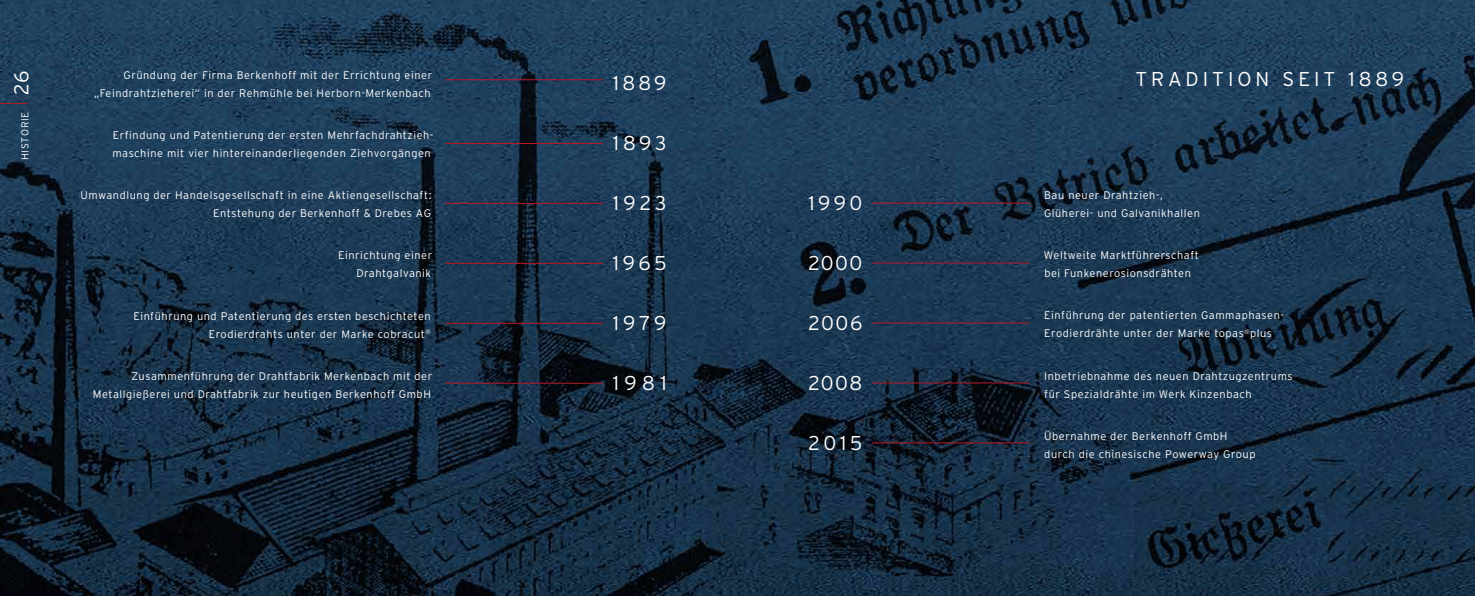
<style>
.page{position:relative;width:1475px;height:596px;background:#fff}
.page>*{position:absolute;margin:0;border:0;box-sizing:border-box;transform-origin:0 0}
.t1{font:300 20px "Interstate";letter-spacing:.19em;color:#fff}
.t2{font:300 11px/18px "Interstate";letter-spacing:.05em;color:#fff}
.t3{font:300 10px "Interstate";letter-spacing:.08em;color:#fff}
.s1{font-size:20px}
</style>
<div class="page">
<img style="left:0;top:0;width:1474px;height:595px">
<hr style="left:445px;top:79px;width:157px;height:1px;background:#b71828">
<hr style="left:445px;top:143px;width:157px;height:1px;background:#b71828">
<hr style="left:445px;top:203px;width:157px;height:1px;background:#b71828">
<hr style="left:872px;top:202px;width:157px;height:1px;background:#b71828">
<hr style="left:445px;top:263px;width:157px;height:1px;background:#b71828">
<hr style="left:872px;top:262px;width:157px;height:1px;background:#b71828">
<hr style="left:445px;top:322px;width:157px;height:1px;background:#b71828">
<hr style="left:872px;top:322px;width:157px;height:1px;background:#b71828">
<hr style="left:445px;top:382px;width:157px;height:1px;background:#b71828">
<hr style="left:872px;top:382px;width:157px;height:1px;background:#b71828">
<hr style="left:872px;top:442px;width:157px;height:1px;background:#b71828">
<svg style="left:0;top:103px;width:28px;height:1px"></svg>
<p class="t3" style="left:19px;top:160px;width:91px;rotate:-90deg">HISTORIE <span class="s1">26</span></p>
<p class="t2" style="left:94px;top:66px;width:339px;text-align:right">Gründung der Firma Berkenhoff mit der Errichtung einer „Feindrahtzieherei“ in der Rehmühle bei Herborn-Merkenbach</p>
<p class="t2" style="left:112px;top:126px;width:321px">Erfindung und Patentierung der ersten Mehrfachdrahtzieh&shy;maschine mit vier hintereinanderliegenden Ziehvorgängen</p>
<p class="t2" style="left:81px;top:186px;width:352px;text-align:right">Umwandlung der Handelsgesellschaft in eine Aktiengesellschaft:<br>Entstehung der Berkenhoff &amp; Drebes AG</p>
<p class="t2" style="left:1043px;top:186px;width:157px">Bau neuer Drahtzieh-,<br>Glüherei- und Galvanikhallen</p>
<p class="t2" style="left:338px;top:246px;width:95px;text-align:right">Einrichtung einer<br>Drahtgalvanik</p>
<p class="t2" style="left:1043px;top:246px;width:156px">Weltweite Marktführerschaft bei Funkenerosionsdrähten</p>
<p class="t2" style="left:133px;top:306px;width:299px;text-align:right">Einführung und Patentierung des ersten beschichteten<br>Erodierdrahts unter der Marke cobracut<sup>®</sup></p>
<p class="t2" style="left:1044px;top:306px;width:241px">Einführung der patentierten Gammaphasen-<br>Erodierdrähte unter der Marke topas<sup>®</sup>plus</p>
<p class="t2" style="left:93px;top:366px;width:340px;text-align:right">Zusammenführung der Drahtfabrik Merkenbach mit der<br>Metallgießerei und Drahtfabrik zur heutigen Berkenhoff GmbH</p>
<p class="t2" style="left:1044px;top:366px;width:250px">Inbetriebnahme des neuen Drahtzugzentrums für Spezialdrähte im Werk Kinzenbach</p>
<p class="t2" style="left:1044px;top:426px;width:213px">Übernahme der Berkenhoff GmbH durch die chinesische Powerway Group</p>
<h1 class="t1" style="left:1135px;top:66px;width:270px">TRADITION SEIT 1889</h1>
<h1 class="t1" style="left:612px;top:71px;width:55px">1889</h1>
<h1 class="t1" style="left:612px;top:131px;width:55px">1893</h1>
<h1 class="t1" style="left:612px;top:191px;width:55px">1923</h1>
<h1 class="t1" style="left:808px;top:191px;width:55px">1990</h1>
<h1 class="t1" style="left:612px;top:251px;width:55px">1965</h1>
<h1 class="t1" style="left:808px;top:251px;width:55px">2000</h1>
<h1 class="t1" style="left:612px;top:311px;width:55px">1979</h1>
<h1 class="t1" style="left:808px;top:311px;width:55px">2006</h1>
<h1 class="t1" style="left:612px;top:371px;width:55px">1981</h1>
<h1 class="t1" style="left:808px;top:371px;width:55px">2008</h1>
<h1 class="t1" style="left:808px;top:431px;width:55px">2015</h1>
</div>
